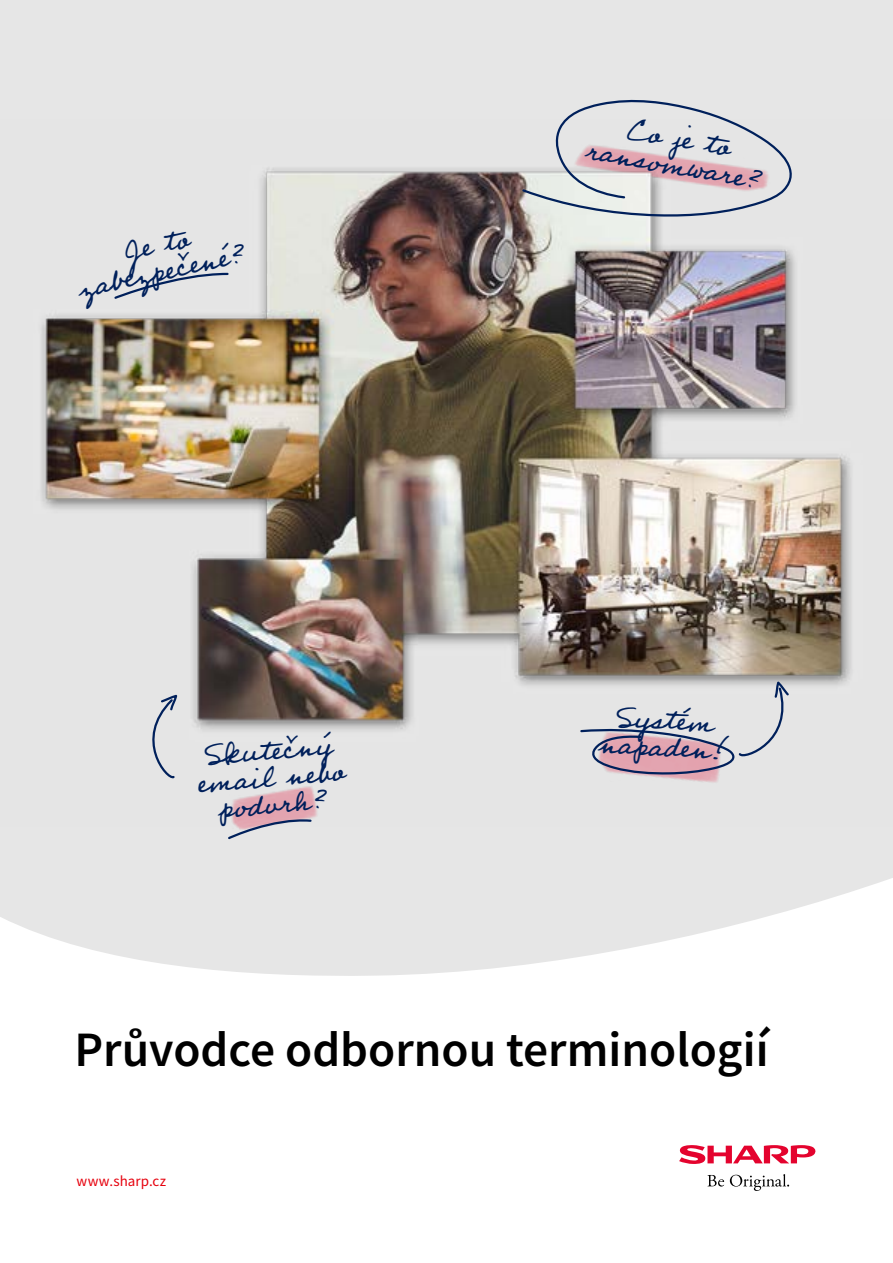
<style>
.page{position:relative;width:893px;height:1263px;background:#e6e6e6}
.page>*{position:absolute;margin:0;border:0;box-sizing:border-box;transform-origin:0 0}
.t1{font:600 49.5px "Source Sans Pro";color:#000}
.t2{font:36px/27px "Professor";color:#00205b;text-align:center}
.t3{font:15px "Source Sans Pro";letter-spacing:.015em;color:#e6000d}
</style>
<div class="page">
<svg style="left:0;top:878px;width:893px;height:385px;fill:#fff"></svg>
<img style="left:41px;top:168px;width:810px;height:562px">
<img style="left:232px;top:786px;width:85px;height:32px">
<img style="left:638px;top:775px;width:81px;height:8px">
<svg style="left:133px;top:693px;width:46px;height:86px"></svg>
<svg style="left:113px;top:272px;width:117px;height:28px"></svg>
<svg style="left:228px;top:818px;width:84px;height:22px"></svg>
<svg style="left:579px;top:678px;width:215px;height:97px"></svg>
<svg style="left:521px;top:99px;width:281px;height:117px"></svg>
<svg style="left:707px;top:1175px;width:17px;height:11px"></svg>
<svg style="left:730px;top:1174px;width:59px;height:17px"></svg>
<svg style="left:679px;top:1145px;width:137px;height:19px;background:#f07c93"></svg>
<p class="t2" style="left:69px;top:245px;width:172px;rotate:-12deg">Je to<br>zabe zpečené?</p>
<p class="t2" style="left:193px;top:739px;width:149px;rotate:-5deg">Skutečný email nebo pod vrh?</p>
<p class="t2" style="left:594px;top:106px;width:179px;rotate:10deg">Co je to ransom wa re?</p>
<p class="t2" style="left:602px;top:699px;width:129px;rotate:3deg">Systém napaden!</p>
<h1 class="t1" style="left:74px;top:1017px;width:696px">Průvodce odbornou terminologií</h1>
<p class="t3" style="left:77px;top:1172px;width:91px">www.sharp.cz</p>
</div>
